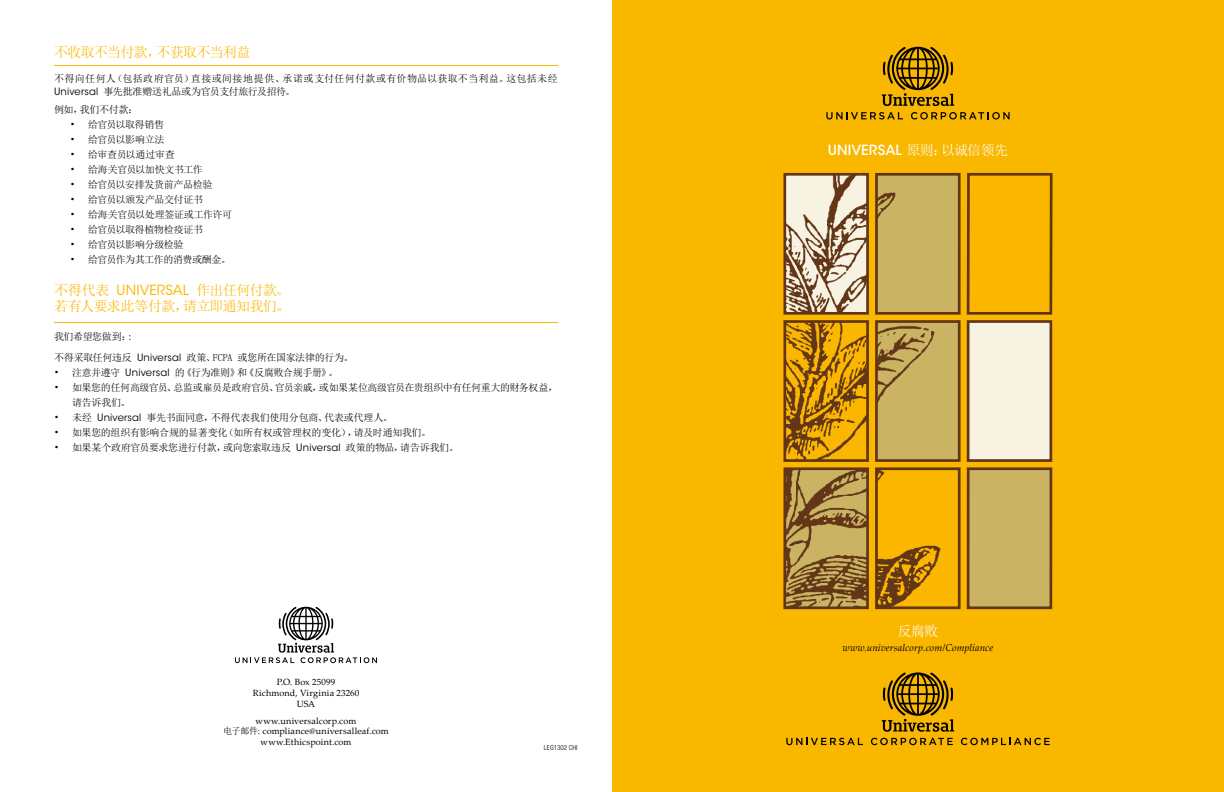
<style>
.page{position:relative;width:1224px;height:792px;background:#fff}
.page>*{position:absolute;margin:0;border:0;box-sizing:border-box;transform-origin:0 0}
.t1{font:14px/16.8px "Sim Sun";letter-spacing:-.04em;color:#fab700}
.t2{font:500 14px "ITC Avant Garde Std";letter-spacing:.01em;color:#fff}
.t3{font:14px "Sim Sun";color:#fff}
.t4{font:10px/21px "Sim Sun";letter-spacing:-.03em;color:#000}
.t5{font:10px/13px "Sim Sun";letter-spacing:.02em;color:#000}
.t6{font:italic 10px "Palatino Linotype";letter-spacing:.01em;color:#000}
.t7{font:9px/10.8px "Palatino Linotype";letter-spacing:.015em;color:#000;text-align:center}
.t8{font:300 condensed 7px "Helvetica Neue LT Std";color:#000}
.s1{font-family:"ITC Avant Garde Std"}
.s2{font-family:"Sim Sun"}
.s3{font-family:"Sim Sun";font-weight:400}
</style>
<div class="page">
<div style="left:612px;top:0;width:612px;height:792px;background:#fab700"></div>
<div style="left:971px;top:324px;width:77px;height:134px;background:#f8f2e2"></div>
<div style="left:967px;top:320px;width:85px;height:142px;border:3px solid #623517"></div>
<img style="left:879px;top:324px;width:78px;height:134px">
<div style="left:875px;top:320px;width:86px;height:142px;border:3px solid #623517"></div>
<svg style="left:966px;top:173px;width:87px;height:142px"></svg>
<div style="left:879px;top:177px;width:78px;height:134px;background:#cab463"></div>
<div style="left:875px;top:173px;width:86px;height:142px;border:3px solid #623517"></div>
<div style="left:971px;top:471px;width:77px;height:134px;background:#cab463"></div>
<div style="left:967px;top:467px;width:85px;height:142px;border:3px solid #623517"></div>
<img style="left:879px;top:471px;width:62px;height:134px">
<div style="left:875px;top:467px;width:86px;height:142px;border:3px solid #623517"></div>
<img style="left:787px;top:324px;width:78px;height:134px">
<div style="left:783px;top:320px;width:86px;height:142px;border:3px solid #623517"></div>
<img style="left:787px;top:177px;width:78px;height:134px">
<div style="left:783px;top:173px;width:86px;height:142px;border:3px solid #623517"></div>
<img style="left:787px;top:471px;width:78px;height:134px">
<div style="left:783px;top:467px;width:86px;height:142px;border:3px solid #623517"></div>
<hr style="left:54px;top:65px;width:504px;height:1px;background:#fab700">
<hr style="left:54px;top:322px;width:504px;height:1px;background:#fab700">
<svg style="left:235px;top:607px;width:142px;height:56px"></svg>
<svg style="left:826px;top:112px;width:77px;height:8px"></svg>
<svg style="left:911px;top:112px;width:99px;height:8px"></svg>
<svg style="left:882px;top:47px;width:72px;height:59px"></svg>
<svg style="left:786px;top:738px;width:77px;height:7px"></svg>
<svg style="left:871px;top:738px;width:82px;height:7px"></svg>
<svg style="left:961px;top:738px;width:89px;height:7px"></svg>
<svg style="left:882px;top:672px;width:72px;height:60px"></svg>
<h1 class="t1" style="left:54px;top:43px;width:198px">不收取不当付款，不获取不当利益</h1>
<p class="t5" style="left:54px;top:72px;width:505px">不得向任何人（包括政府官员）直接或间接地提供、承诺或支付任何付款或有价物品以获取不当利益。这包括未经<br><span class="s1">Universal</span> 事先批准赠送礼品或为官员支付旅行及招待。</p>
<p class="t4" style="left:54px;top:99px;width:86px">例如，我们不付款：</p>
<p class="t4" style="left:70px;top:114px;width:96px">• 给官员以取得销售</p>
<p class="t4" style="left:70px;top:129px;width:96px">• 给官员以影响立法</p>
<p class="t4" style="left:70px;top:144px;width:106px">• 给审查员以通过审查</p>
<p class="t4" style="left:70px;top:159px;width:134px">• 给海关官员以加快文书工作</p>
<p class="t4" style="left:70px;top:174px;width:144px">• 给官员以安排发货前产品检验</p>
<p class="t4" style="left:70px;top:189px;width:135px">• 给官员以颁发产品交付证书</p>
<p class="t4" style="left:70px;top:204px;width:164px">• 给海关官员以处理签证或工作许可</p>
<p class="t4" style="left:70px;top:219px;width:135px">• 给官员以取得植物检疫证书</p>
<p class="t4" style="left:70px;top:234px;width:115px">• 给官员以影响分级检验</p>
<p class="t4" style="left:70px;top:249px;width:162px">• 给官员作为其工作的消费或酬金。</p>
<h1 class="t1" style="left:54px;top:281px;width:238px">不得代表 <span class="s1">UNIVERSAL</span> 作出任何付款。若有人要求此等付款，请立即通知我们。</h1>
<p class="t4" style="left:54px;top:326px;width:301px">我们希望您做到：:<br>不得采取任何违反 <span class="s1">Universal</span> 政策、FCPA 或您所在国家法律的行为。</p>
<p class="t4" style="left:54px;top:362px;width:286px">• 注意并遵守 <span class="s1">Universal</span> 的《行为准则》和《反腐败合规手册》。</p>
<p class="t4" style="left:72px;top:380px;width:487px;line-height:15px;text-indent:-18px">• 如果您的任何高级官员、总监或雇员是政府官员、官员亲戚，或如果某位高级官员在贵组织中有任何重大的财务权益，请告诉我们。</p>
<p class="t4" style="left:54px;top:407px;width:340px">• 未经 <span class="s1">Universal</span> 事先书面同意，不得代表我们使用分包商、代表或代理人。</p>
<p class="t4" style="left:54px;top:422px;width:379px">• 如果您的组织有影响合规的显著变化（如所有权或管理权的变化），请及时通知我们。</p>
<p class="t4" style="left:54px;top:437px;width:406px">• 如果某个政府官员要求您进行付款，或向您索取违反 <span class="s1">Universal</span> 政策的物品，请告诉我们。</p>
<p class="t7" style="left:253px;top:676px;width:108px">P.O. Box 25099<br>Richmond, Virginia 23260<br>USA</p>
<p class="t7" style="left:223px;top:715px;width:167px">www.universalcorp.com<br><span class="s2">电子邮件</span>: compliance@universalleaf.com www.Ethicspoint.com</p>
<p class="t8" style="left:544px;top:744px;width:35px">LEG1302 CHI</p>
<h1 class="t2" style="left:828px;top:141px;width:182px">UNIVERSAL <span class="s3">原则：以诚信领先</span></h1>
<h1 class="t3" style="left:897px;top:624px;width:43px">反腐败</h1>
<p class="t6" style="left:843px;top:641px;width:152px">www.universalcorp.com/Compliance</p>
</div>
